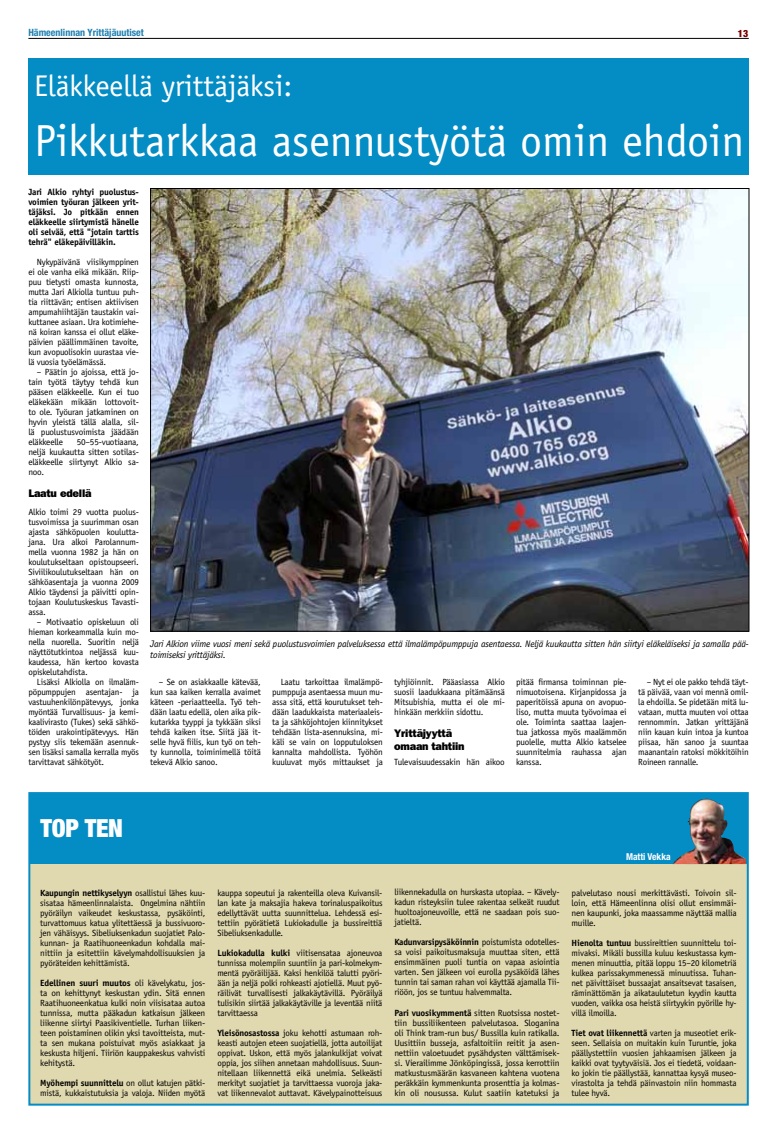
<style>
.page{position:relative;width:780px;height:1134px;background:#fff}
.page>*{position:absolute;margin:0;border:0;box-sizing:border-box;transform-origin:0 0}
.t1{font:45px "Officina Sans";color:#fff}
.t2{font:30px "Officina Sans";color:#fff}
.t3{font:900 condensed 25px "Helvetica Neue";letter-spacing:-.01em;color:#fff}
.t4{font:800 11px/13px "Franklin Gothic";letter-spacing:-.02em;color:#000}
.t5{font:700 condensed 10px "Helvetica Neue";color:#1e7eaf}
.t6{font:900 condensed 10px "Helvetica Neue";color:#7a0000}
.t7{font:italic 9.5px/10.5px "Officina Sans";letter-spacing:-.02em;color:#000}
.t8{font:700 condensed 9.5px "Helvetica Neue";color:#fff}
.t9{font:9px/10px "Officina Sans";letter-spacing:-.02em;color:#000;text-align:justify}
.t10{font:700 9px/10px "Officina Sans";letter-spacing:-.02em;color:#000;text-align:justify}
.s1{font-weight:700}
</style>
<div class="page">
<hr style="left:28px;top:38px;width:720px;height:1px;background:#000">
<div style="left:28px;top:58px;width:720px;height:116px;background:#048cc4"></div>
<img style="left:152px;top:190px;width:595px;height:439px">
<div style="left:28px;top:792px;width:720px;height:314px;background:#e0d8ae;border:2px solid #048cc4"></div>
<div style="left:29px;top:793px;width:717px;height:71px;background:#048cc4"></div>
<img style="left:673px;top:799px;width:73px;height:65px">
<p class="t5" style="left:28px;top:27px;width:117px">Hämeenlinnan Yrittäjäuutiset</p>
<p class="t6" style="left:737px;top:27px;width:12px">13</p>
<h2 class="t2" style="left:34px;top:68px;width:260px">Eläkkeellä yrittäjäksi:</h2>
<h1 class="t1" style="left:34px;top:114px;width:711px">Pikkutarkkaa asennustyötä omin ehdoin</h1>
<p class="t10" style="left:28px;top:187px;width:112px">Jari Alkio ryhtyi puolustus&shy;voimien työuran jälkeen yrit&shy;täjäksi. Jo pitkään ennen eläkkeelle siirtymistä hänelle oli selvää, että "jotain tarttis tehrä" eläkepäivilläkin.</p>
<p class="t9" style="left:28px;top:257px;width:112px;text-indent:9px">Nykypäivänä viisikymppinen ei ole vanha eikä mikään. Riip&shy;puu tietysti omasta kunnosta, mutta Jari Alkiolla tuntuu puh&shy;tia riittävän; entisen aktiivisen ampumahiihtäjän taustakin vai&shy;kuttanee asiaan. Ura kotimiehe&shy;nä koiran kanssa ei ollut eläke&shy;päivien päällimmäinen tavoite, kun avopuolisokin uurastaa vie&shy;lä vuosia työelämässä.</p>
<p class="t9" style="left:28px;top:367px;width:112px;text-indent:9px">– Päätin jo ajoissa, että jo&shy;tain työtä täytyy tehdä kun pääsen eläkkeelle. Kun ei tuo eläkekään mikään lottovoit&shy;to ole. Työuran jatkaminen on hyvin yleistä tällä alalla, sil&shy;lä puolustusvoimista jäädään eläkkeelle</p>
<p class="t9" style="left:28px;top:437px;width:112px;text-indent:48px">50–55-vuotiaana, neljä kuukautta sitten sotilas&shy;eläkkeelle siirtynyt Alkio sa&shy;noo.</p>
<p class="t4" style="left:28px;top:487px;width:65px">Laatu edellä</p>
<p class="t9" style="left:28px;top:507px;width:112px">Alkio toimi 29 vuotta puolus&shy;tusvoimissa ja suurimman osan ajasta sähköpuolen koulutta&shy;jana. Ura alkoi Parolannum&shy;mella vuonna 1982 ja hän on koulutukseltaan opistoupseeri.<br>Siviilikoulutukseltaan hän on sähköasentaja ja vuonna 2009<br>Alkio täydensi ja päivitti opin&shy;tojaan Koulutuskeskus Tavasti&shy;assa.</p>
<p class="t9" style="left:28px;top:617px;width:112px;text-indent:9px">– Motivaatio opiskeluun oli hieman korkeammalla kuin mo&shy;nella nuorella. Suoritin neljä näyttötutkintoa neljässä kuu&shy;kaudessa, hän kertoo kovasta opiskelutahdista.</p>
<p class="t9" style="left:28px;top:677px;width:112px;text-indent:8px">Lisäksi Alkiolla on ilmaläm&shy;pöpumppujen asentajan- ja vastuuhenkilönpätevyys, jonka myöntää Turvallisuus- ja kemi&shy;kaalivirasto (Tukes) sekä sähkö&shy;töiden urakointipätevyys. Hän pystyy siis tekemään asennuk&shy;sen lisäksi samalla kerralla myös tarvittavat sähkötyöt.</p>
<p class="t9" style="left:150px;top:677px;width:112px;text-indent:9px">– Se on asiakkaalle kätevää, kun saa kaiken kerralla avaimet käteen -periaatteella. Työ teh&shy;dään laatu edellä, olen aika pik&shy;kutarkka tyyppi ja tykkään siksi tehdä kaiken itse. Siitä jää it&shy;selle hyvä fiilis, kun työ on teh&shy;ty kunnolla, toiminimellä töitä tekevä Alkio sanoo.</p>
<p class="t9" style="left:272px;top:677px;width:112px;text-indent:8px">Laatu tarkoittaa ilmalämpö&shy;pumppuja asentaessa muun mu&shy;assa sitä, että kourutukset teh&shy;dään laadukkaista materiaaleis&shy;ta ja sähköjohtojen kiinnitykset tehdään lista-asennuksina, mi&shy;käli se vain on lopputuloksen kannalta mahdollista. Työhön kuuluvat myös mittaukset ja</p>
<p class="t9" style="left:394px;top:677px;width:112px">tyhjiöinnit. Pääasiassa Alkio suosii laadukkaana pitämäänsä Mitsubishia, mutta ei ole mi&shy;hinkään merkkiin sidottu.</p>
<p class="t7" style="left:150px;top:639px;width:600px">Jari Alkion viime vuosi meni sekä puolustusvoimien palveluksessa että ilmalämpöpumppuja asentaessa. Neljä kuukautta sitten hän siirtyi eläkeläiseksi ja samalla pää&shy;toimiseksi yrittäjäksi.</p>
<p class="t9" style="left:516px;top:677px;width:112px">pitää firmansa toiminnan pie&shy;nimuotoisena. Kirjanpidossa ja paperitöissä apuna on avopuo&shy;liso, mutta muuta työvoimaa ei ole. Toiminta saattaa laajen&shy;tua jatkossa myös maalämmön puolelle, mutta Alkio katselee suunnitelmia rauhassa ajan kanssa.</p>
<p class="t9" style="left:638px;top:677px;width:112px;text-indent:8px">– Nyt ei ole pakko tehdä täyt&shy;tä päivää, vaan voi mennä omil&shy;la ehdoilla. Se pidetään mitä lu&shy;vataan, mutta muuten voi ottaa rennommin. Jatkan yrittäjänä niin kauan kuin intoa ja kuntoa piisaa, hän sanoo ja suuntaa maanantain ratoksi mökkitöihin Roineen rannalle.</p>
<p class="t4" style="left:394px;top:727px;width:72px">Yrittäjyyttä omaan tahtiin</p>
<p class="t9" style="left:394px;top:757px;width:112px">Tulevaisuudessakin hän aikoo</p>
<h3 class="t3" style="left:40px;top:813px;width:84px">TOP TEN</h3>
<p class="t9" style="left:40px;top:887px;width:167px"><span class="s1">Kaupungin nettikyselyyn</span> osallistui lähes kuu&shy;sisataa hämeenlinnalaista. Ongelmina nähtiin pyöräilyn vaikeudet keskustassa, pysäköinti, turvattomuus katua ylitettäessä ja bussivuoro&shy;jen vähäisyys. Sibeliuksenkadun suojatiet Palo&shy;kunnan- ja Raatihuoneenkadun kohdalla mai&shy;nittiin ja esitettiin kävelymahdollisuuksien ja pyöräteiden kehittämistä.</p>
<p class="t9" style="left:40px;top:977px;width:167px"><span class="s1">Edellinen suuri muutos</span> oli kävelykatu, jos&shy;ta on kehittynyt keskustan ydin. Sitä ennen Raatihuoneenkatua kulki noin viisisataa autoa tunnissa, mutta pääkadun katkaisun jälkeen liikenne siirtyi Paasikiventielle. Turhan liiken&shy;teen poistaminen olikin yksi tavoitteista, mut&shy;ta sen mukana poistuivat myös asiakkaat ja keskusta hiljeni. Tiiriön kauppakeskus vahvisti kehitystä.</p>
<p class="t9" style="left:40px;top:1077px;width:167px"><span class="s1">Myöhempi suunnittelu</span> on ollut katujen pätki&shy;mistä, kukkaistutuksia ja valoja. Niiden myötä</p>
<p class="t9" style="left:217px;top:887px;width:167px">kauppa sopeutui ja rakenteilla oleva Kuivansil&shy;lan kate ja maksajia hakeva torinaluspaikoitus edellyttävät uutta suunnittelua. Lehdessä esi&shy;tettiin pyörätietä Lukiokadulle ja bussireittiä Sibeliuksenkadulle.</p>
<p class="t9" style="left:217px;top:947px;width:167px"><span class="s1">Lukiokadulla kulki</span> viitisensataa ajoneuvoa tunnissa molempiin suuntiin ja pari-kolmekym&shy;mentä pyöräilijää. Kaksi henkilöä talutti pyöri&shy;ään ja neljä polki rohkeasti ajotiellä. Muut pyö&shy;räilivät turvallisesti jalkakäytävillä. Pyöräilyä tulisikin siirtää jalkakäytäville ja leventää niitä tarvittaessa</p>
<p class="t9" style="left:217px;top:1027px;width:167px"><span class="s1">Yleisönosastossa</span> joku kehotti astumaan roh&shy;keasti autojen eteen suojatiellä, jotta autoilijat oppivat. Uskon, että myös jalankulkijat voivat oppia, jos siihen annetaan mahdollisuus. Suun&shy;nitellaan liikennettä eikä unelmia. Selkeästi merkityt suojatiet ja tarvittaessa vuoroja jaka&shy;vat liikennevalot auttavat. Kävelypainotteisuus</p>
<p class="t9" style="left:394px;top:887px;width:167px">liikennekadulla on hurskasta utopiaa. – Kävely&shy;kadun risteyksiin tulee rakentaa selkeät ruudut huoltoajoneuvoille, että ne saadaan pois suo&shy;jatieltä.</p>
<p class="t9" style="left:394px;top:937px;width:167px"><span class="s1">Kadunvarsipysäköinnin</span> poistumista odotelles&shy;sa voisi paikoitusmaksuja muuttaa siten, että ensimmäinen puoli tuntia on vapaa asiointia varten. Sen jälkeen voi eurolla pysäköidä lähes tunnin tai saman rahan voi käyttää ajamalla Tii&shy;riöön, jos se tuntuu halvemmalta.</p>
<p class="t9" style="left:394px;top:1007px;width:167px"><span class="s1">Pari vuosikymmentä</span> sitten Ruotsissa nostet&shy;tiin bussiliikenteen palvelutasoa. Sloganina oli Think tram-run bus/ Bussilla kuin ratikalla.<br>Uusittiin busseja, asfaltoitiin reitit ja asen&shy;nettiin valoetuudet pysähdysten välttämisek&shy;si. Vierailimme Jönköpingissä, jossa kerrottiin matkustusmäärän kasvaneen kahtena vuotena peräkkäin kymmenkunta prosenttia ja kolmas&shy;kin oli nousussa. Kulut saatiin katetuksi ja</p>
<p class="t8" style="left:626px;top:851px;width:46px">Matti Vekka</p>
<p class="t9" style="left:571px;top:887px;width:167px">palvelutaso nousi merkittävästi. Toivoin sil&shy;loin, että Hämeenlinna olisi ollut ensimmäi&shy;nen kaupunki, joka maassamme näyttää mallia muille.</p>
<p class="t9" style="left:571px;top:937px;width:167px"><span class="s1">Hienolta tuntuu</span> bussireittien suunnittelu toi&shy;mivaksi. Mikäli bussilla kuluu keskustassa kym&shy;menen minuuttia, pitää loppu 15–20 kilometriä kulkea parissakymmenessä minuutissa. Tuhan&shy;net päivittäiset bussaajat ansaitsevat tasaisen, räminättömän ja aikataulutetun kyydin kautta vuoden, vaikka osa heistä siirtyykin pyörille hy&shy;villä ilmoilla.</p>
<p class="t9" style="left:571px;top:1027px;width:167px"><span class="s1">Tiet ovat liikennettä</span> varten ja museotiet erik&shy;seen. Sellaisia on muitakin kuin Turuntie, joka päällystettiin vuosien jahkaamisen jälkeen ja kaikki ovat tyytyväisiä. Jos ei tiedetä, voidaan&shy;ko jokin tie päällystää, kannattaa kysyä museo&shy;virastolta ja tehdä päinvastoin niin hommasta tulee hyvä.</p>
</div>
